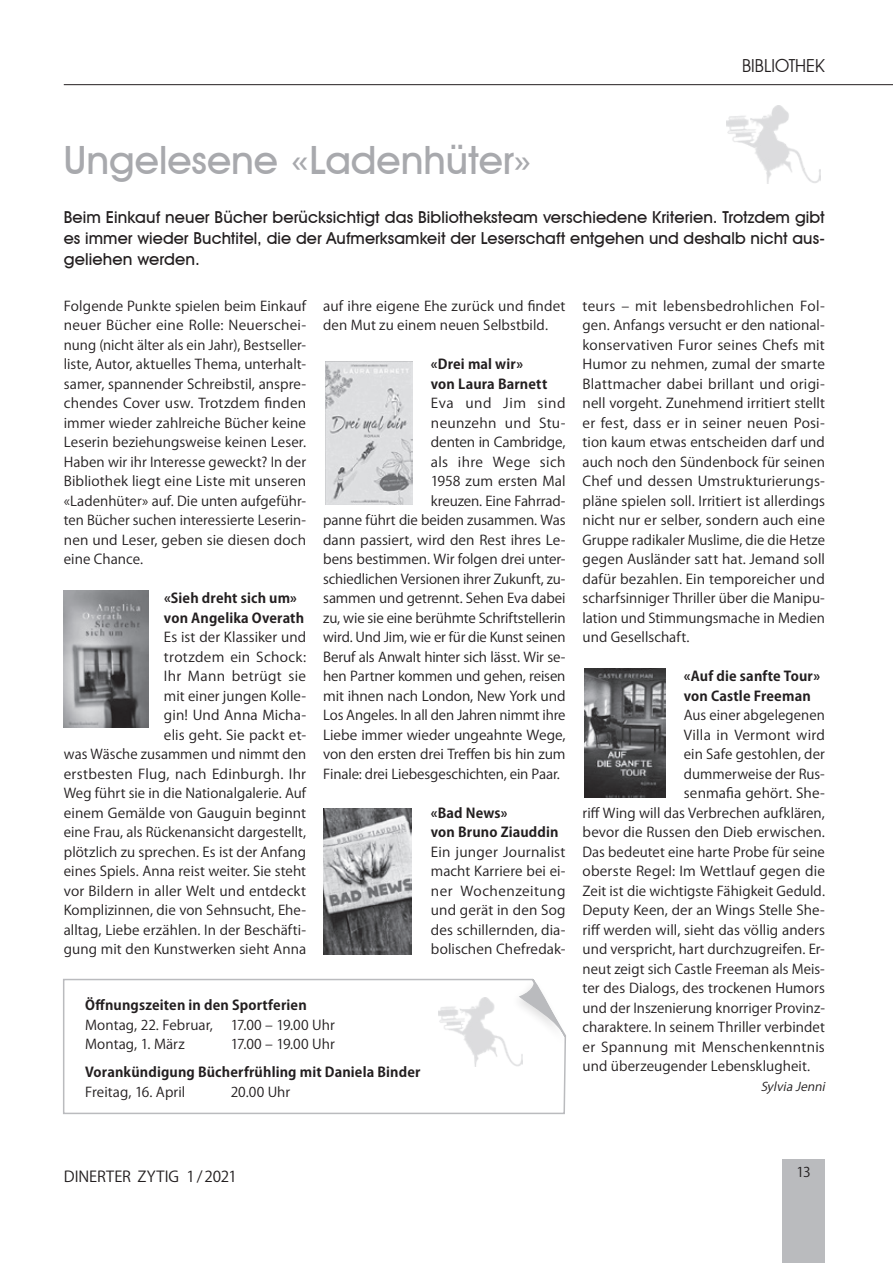
<style>
.page{position:relative;width:893px;height:1263px;background:#fff}
.page>*{position:absolute;margin:0;border:0;box-sizing:border-box;transform-origin:0 0}
.t1{font:500 39px "Avant Garde IT Cby BT";color:#a8a9ad}
.t2{font:18px "Avant Garde IT Cby BT";color:#231f20}
.t3{font:500 16.5px/21px "Avant Garde IT Cby BT";letter-spacing:.005em;color:#231f20;text-align:justify}
.t4{font:15px "Koz Go Pro";letter-spacing:-.005em;color:#231f20}
.t5{font:13.5px/19.5px "Koz Go Pro";letter-spacing:.005em;color:#231f20;text-align:justify}
.t6{font:13.5px/19.5px "Koz Go Pro";letter-spacing:.005em;color:#231f20;text-align:justify;scale:1.04 1}
.t7{font:700 13.5px/19.5px "Koz Go Pro";letter-spacing:.01em;color:#231f20}
.t8{font:13.5px "Koz Go Pro";letter-spacing:-.015em;color:#231f20}
.t9{font:13.5px "Koz Go Pro";letter-spacing:.025em;color:#231f20;scale:1.04 1}
.t10{font:13.5px "Koz Go Pro";letter-spacing:.04em;color:#231f20;scale:1.04 1}
.t11{font:italic 12px "Koz Go Pro";color:#231f20}
</style>
<div class="page">
<div style="left:782px;top:1160px;width:43px;height:103px;background:#babbbe"></div>
<hr style="left:64px;top:84px;width:829px;height:1px;background:#231f20">
<img style="left:64px;top:591px;width:85px;height:136px">
<img style="left:325px;top:361px;width:88px;height:143px">
<img style="left:323px;top:808px;width:89px;height:146px">
<img style="left:584px;top:669px;width:81px;height:129px">
<img style="left:727px;top:105px;width:94px;height:78px">
<svg style="left:63px;top:978px;width:503px;height:137px"></svg>
<div style="left:510px;top:975px;width:61px;height:73px;background:#fff"></div>
<svg style="left:518px;top:978px;width:48px;height:61px"></svg>
<img style="left:439px;top:997px;width:83px;height:70px">
<h2 class="t2" style="left:742px;top:55px;width:84px">BIBLIOTHEK</h2>
<h1 class="t1" style="left:64px;top:137px;width:470px">Ungelesene «Ladenhüter»</h1>
<p class="t3" style="left:64px;top:207px;width:763px">Beim Einkauf neuer Bücher berücksichtigt das Bibliotheksteam verschiedene Kriterien. Trotzdem gibt es immer wieder Buchtitel, die der Aufmerksamkeit der Leserschaft entgehen und deshalb nicht aus&shy;geliehen werden.</p>
<p class="t5" style="left:64px;top:296px;width:244px">Folgende Punkte spielen beim Einkauf neuer Bücher eine Rolle: Neuerschei&shy;nung (nicht älter als ein Jahr), Bestseller&shy;liste, Autor, aktuelles Thema, unterhalt&shy;samer, spannender Schreibstil, anspre&shy;chendes Cover usw. Trotzdem finden immer wieder zahlreiche Bücher keine Leserin beziehungsweise keinen Leser.<br>Haben wir ihr Interesse geweckt? In der Bibliothek liegt eine Liste mit unseren «Ladenhüter» auf. Die unten aufgeführ&shy;ten Bücher suchen interessierte Leserin&shy;nen und Leser, geben sie diesen doch eine Chance.</p>
<p class="t7" style="left:164px;top:589px;width:142px">«Sieh dreht sich um» von Angelika Overath</p>
<p class="t5" style="left:64px;top:628px;width:244px;text-align:right">Es ist der Klassiker und<br>trotzdem ein Schock:<br>Ihr Mann betrügt sie<br>mit einer jungen Kolle-<br>gin! Und Anna Micha-<br>elis geht. Sie packt et-<br>was Wäsche zusammen und nimmt den erstbesten Flug, nach Edinburgh. Ihr<br>Weg führt sie in die Nationalgalerie. Auf einem Gemälde von Gauguin beginnt eine Frau, als Rückenansicht dargestellt, plötzlich zu sprechen. Es ist der Anfang eines Spiels. Anna reist weiter. Sie steht vor Bildern in aller Welt und entdeckt<br>Komplizinnen, die von Sehnsucht, Ehe&shy;alltag, Liebe erzählen. In der Beschäfti&shy;gung mit den Kunstwerken sieht Anna</p>
<p class="t6" style="left:323px;top:296px;width:235px">auf ihre eigene Ehe zurück und findet den Mut zu einem neuen Selbstbild.</p>
<p class="t7" style="left:431px;top:355px;width:118px">«Drei mal wir» von Laura Barnett</p>
<p class="t10" style="left:431px;top:394px;width:131px">Eva und Jim sind</p>
<p class="t6" style="left:431px;top:413px;width:131px">neunzehn und Stu-</p>
<p class="t5" style="left:431px;top:433px;width:136px">denten in Cambridge,</p>
<p class="t9" style="left:431px;top:453px;width:131px">als ihre Wege sich</p>
<p class="t6" style="left:431px;top:472px;width:131px">1958 zum ersten Mal</p>
<p class="t5" style="left:431px;top:491px;width:136px">kreuzen. Eine Fahrrad-</p>
<p class="t5" style="left:323px;top:511px;width:244px">panne führt die beiden zusammen. Was</p>
<p class="t6" style="left:323px;top:530px;width:235px">dann passiert, wird den Rest ihres Le-</p>
<p class="t5" style="left:323px;top:550px;width:244px">bens bestimmen. Wir folgen drei unter-</p>
<p class="t5" style="left:323px;top:569px;width:244px">schiedlichen Versionen ihrer Zukunft, zu-</p>
<p class="t5" style="left:323px;top:589px;width:244px">sammen und getrennt. Sehen Eva dabei</p>
<p class="t5" style="left:323px;top:608px;width:244px">zu, wie sie eine berühmte Schriftstellerin</p>
<p class="t5" style="left:323px;top:628px;width:244px">wird. Und Jim, wie er für die Kunst seinen</p>
<p class="t5" style="left:323px;top:647px;width:244px">Beruf als Anwalt hinter sich lässt. Wir se-</p>
<p class="t5" style="left:323px;top:667px;width:244px">hen Partner kommen und gehen, reisen</p>
<p class="t6" style="left:323px;top:686px;width:235px">mit ihnen nach London, New York und</p>
<p class="t8" style="left:323px;top:706px;width:244px">Los Angeles. In all den Jahren nimmt ihre</p>
<p class="t6" style="left:323px;top:725px;width:235px">Liebe immer wieder ungeahnte Wege,</p>
<p class="t6" style="left:323px;top:745px;width:235px">von den ersten drei Treffen bis hin zum</p>
<p class="t5" style="left:323px;top:764px;width:238px">Finale: drei Liebesgeschichten, ein Paar.</p>
<p class="t7" style="left:431px;top:804px;width:129px">«Bad News»<br>von Bruno Ziauddin</p>
<p class="t6" style="left:431px;top:842px;width:131px">Ein junger Journalist macht Karriere bei ei&shy;ner Wochenzeitung und gerät in den Sog des schillernden, dia&shy;bolischen Chefredak-</p>
<p class="t7" style="left:85px;top:996px;width:223px">Öffnungszeiten in den Sportferien</p>
<p class="t5" style="left:85px;top:1015px;width:129px">Montag, 22. Februar,</p>
<p class="t5" style="left:231px;top:1015px;width:106px">17.00 – 19.00 Uhr</p>
<p class="t5" style="left:85px;top:1035px;width:101px">Montag, 1. März</p>
<p class="t5" style="left:231px;top:1035px;width:106px">17.00 – 19.00 Uhr</p>
<p class="t7" style="left:85px;top:1063px;width:337px">Vorankündigung Bücherfrühling mit Daniela Binder</p>
<p class="t5" style="left:85px;top:1082px;width:102px">Freitag, 16. April</p>
<p class="t5" style="left:231px;top:1082px;width:61px">20.00 Uhr</p>
<p class="t6" style="left:583px;top:296px;width:235px">teurs – mit lebensbedrohlichen Fol&shy;gen. Anfangs versucht er den national&shy;konservativen Furor seines Chefs mit Humor zu nehmen, zumal der smarte Blattmacher dabei brillant und origi&shy;nell vorgeht. Zunehmend irritiert stellt er fest, dass er in seiner neuen Posi&shy;tion kaum etwas entscheiden darf und auch noch den Sündenbock für seinen Chef und dessen Umstrukturierungs&shy;pläne spielen soll. Irritiert ist allerdings nicht nur er selber, sondern auch eine Gruppe radikaler Muslime, die die Hetze gegen Ausländer satt hat. Jemand soll dafür bezahlen. Ein temporeicher und scharfsinniger Thriller über die Manipu&shy;lation und Stimmungsmache in Medien und Gesellschaft.</p>
<p class="t7" style="left:684px;top:667px;width:138px">«Auf die sanfte Tour» von Castle Freeman</p>
<p class="t5" style="left:684px;top:706px;width:143px">Aus einer abgelegenen</p>
<p class="t6" style="left:684px;top:725px;width:137px">Villa in Vermont wird</p>
<p class="t5" style="left:684px;top:745px;width:143px">ein Safe gestohlen, der</p>
<p class="t5" style="left:684px;top:764px;width:143px">dummerweise der Rus-</p>
<p class="t6" style="left:684px;top:784px;width:137px">senmafia gehört. She-</p>
<p class="t5" style="left:583px;top:803px;width:244px">riff Wing will das Verbrechen aufklären,</p>
<p class="t5" style="left:583px;top:823px;width:244px">bevor die Russen den Dieb erwischen.</p>
<p class="t5" style="left:583px;top:842px;width:244px">Das bedeutet eine harte Probe für seine</p>
<p class="t6" style="left:583px;top:862px;width:235px">oberste Regel: Im Wettlauf gegen die</p>
<p class="t5" style="left:583px;top:881px;width:244px">Zeit ist die wichtigste Fähigkeit Geduld.</p>
<p class="t5" style="left:583px;top:901px;width:244px">Deputy Keen, der an Wings Stelle She-</p>
<p class="t5" style="left:583px;top:920px;width:244px">riff werden will, sieht das völlig anders</p>
<p class="t5" style="left:583px;top:940px;width:244px">und verspricht, hart durchzugreifen. Er-</p>
<p class="t5" style="left:583px;top:959px;width:244px">neut zeigt sich Castle Freeman als Meis-</p>
<p class="t5" style="left:583px;top:979px;width:244px">ter des Dialogs, des trockenen Humors</p>
<p class="t5" style="left:583px;top:998px;width:244px">und der Inszenierung knorriger Provinz-</p>
<p class="t5" style="left:583px;top:1018px;width:244px">charaktere. In seinem Thriller verbindet</p>
<p class="t6" style="left:583px;top:1037px;width:235px">er Spannung mit Menschenkenntnis</p>
<p class="t5" style="left:583px;top:1057px;width:229px">und überzeugender Lebensklugheit.</p>
<p class="t11" style="left:761px;top:1078px;width:69px">Sylvia Jenni</p>
<p class="t4" style="left:64px;top:1167px;width:175px">DINERTER ZYTIG 1/2021</p>
<p class="t5" style="left:797px;top:1162px;width:16px">13</p>
</div>
